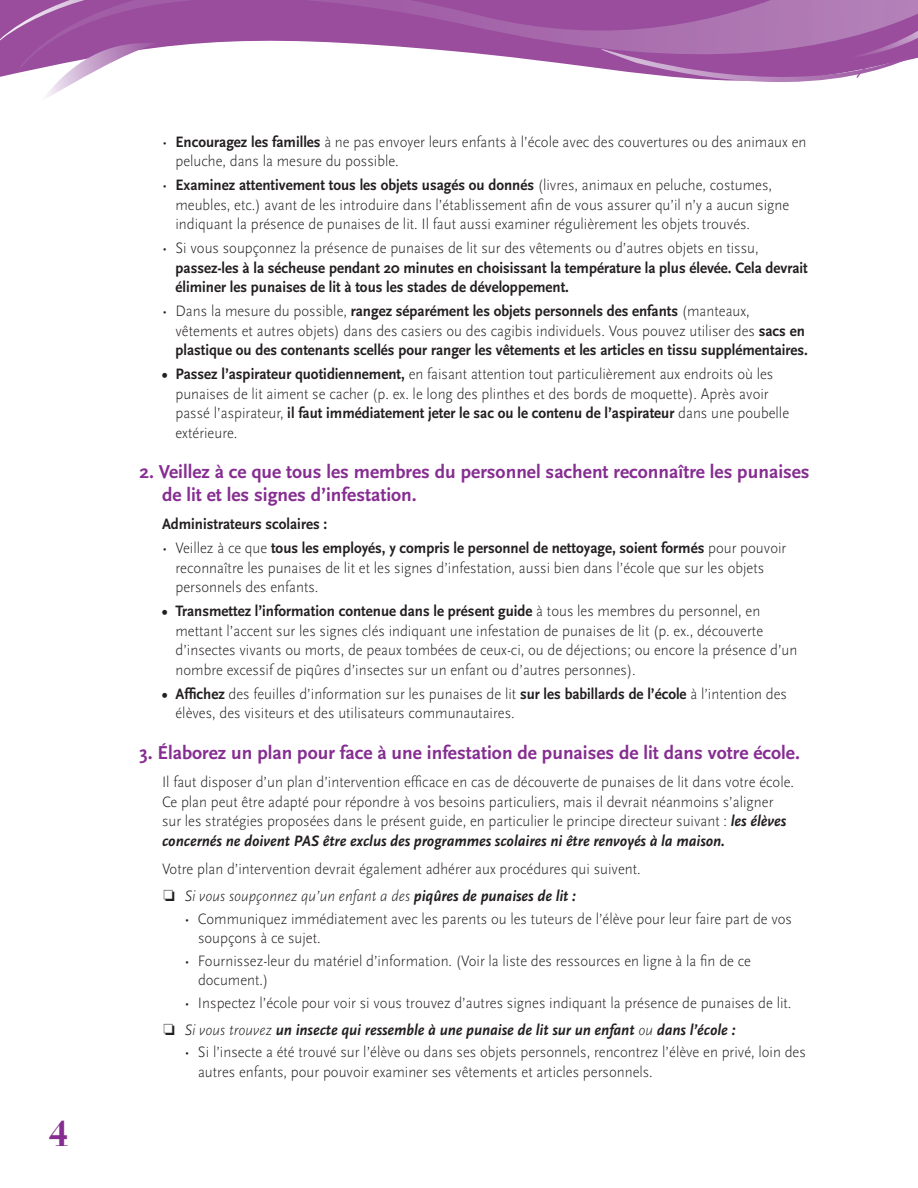
<style>
.page{position:relative;width:918px;height:1188px;background:#fff}
.page>*{position:absolute;margin:0;border:0;box-sizing:border-box;transform-origin:0 0}
.t1{font:700 36px "Bauer Bodoni";color:#862d91}
.sub_numbered{font:700 19.5px/22.5px "Scala Sans";color:#862d91}
.bullit{font:300 15.75px/19.5px "Scala Sans";color:#231f20;scale:.95 1}
.bullit-2{font:700 15.75px/19.5px "Scala Sans";color:#231f20;scale:.95 1}
.bullit_double{font:300 15.75px/19.5px "Scala Sans";color:#231f20;scale:.95 1}
.text{font:300 15.75px/19.5px "Scala Sans";color:#231f20;scale:.95 1}
.box_number_tabs{font:italic 700 15.75px "Scala Sans";color:#231f20;scale:.95 1}
.box_number_tabs-2{font:italic 300 15.75px "Scala Sans";color:#231f20;scale:.95 1}
.text-2{font:700 15.75px "Scala Sans";color:#231f20;scale:.95 1}
.s1{font-weight:700}
.s2{font-weight:300}
.s3{font-weight:700;font-style:italic}
</style>
<div class="page">
<svg style="left:0;top:0;width:82px;height:98px"></svg>
<svg style="left:687px;top:78px;width:171px;height:4px"></svg>
<svg style="left:20px;top:0;width:898px;height:78px"></svg>
<h1 class="t1" style="left:48px;top:1112px;width:22px">4</h1>
<p class="bullit" style="left:176px;top:132px;width:666px;text-indent:-14px">• <span class="s1">Encouragez les familles</span> à ne pas envoyer leurs enfants à l’école avec des couvertures ou des animaux en peluche, dans la mesure du possible.</p>
<p class="bullit" style="left:176px;top:176px;width:648px;text-indent:-14px">• <span class="s1">Examinez attentivement tous les objets usagés ou donnés</span> (livres, animaux en peluche, costumes, meubles, etc.) avant de les introduire dans l’établissement afin de vous assurer qu’il n’y a aucun signe indiquant la présence de punaises de lit. Il faut aussi examiner régulièrement les objets trouvés.</p>
<p class="bullit-2" style="left:176px;top:239px;width:667px;text-indent:-14px"><span class="s2">• Si vous soupçonnez la présence de punaises de lit sur des vêtements ou d’autres objets en tissu, </span>passez-les à la sécheuse pendant 20 minutes en choisissant la température la plus élevée. Cela devrait éliminer les punaises de lit à tous les stades de développement.</p>
<p class="bullit-2" style="left:176px;top:302px;width:667px;text-indent:-14px"><span class="s2">• Dans la mesure du possible,</span> rangez séparément les objets personnels des enfants <span class="s2">(manteaux, vêtements et autres objets) dans des casiers ou des cagibis individuels. Vous pouvez utiliser des</span> sacs en plastique ou des contenants scellés pour ranger les vêtements et les articles en tissu supplémentaires.</p>
<p class="bullit" style="left:176px;top:365px;width:647px;text-indent:-14px"><span class="s1">• Passez l’aspirateur quotidiennement,</span> en faisant attention tout particulièrement aux endroits où les punaises de lit aiment se cacher (p. ex. le long des plinthes et des bords de moquette). Après avoir passé l’aspirateur, <span class="s1">il faut immédiatement jeter le sac ou le contenu de l’aspirateur</span> dans une poubelle extérieure.</p>
<p class="sub_numbered" style="left:162px;top:461px;width:649px;text-indent:-22px">2. Veillez à ce que tous les membres du personnel sachent reconnaître les punaises de lit et les signes d’infestation.</p>
<p class="text-2" style="left:162px;top:516px;width:175px">Administrateurs scolaires :</p>
<p class="bullit" style="left:176px;top:539px;width:645px;text-indent:-14px">• Veillez à ce que <span class="s1">tous les employés, y compris le personnel de nettoyage, soient formés</span> pour pouvoir reconnaître les punaises de lit et les signes d’infestation, aussi bien dans l’école que sur les objets personnels des enfants.</p>
<p class="bullit" style="left:176px;top:602px;width:656px;text-indent:-14px"><span class="s1">• Transmettez l’information contenue dans le présent guide</span> à tous les membres du personnel, en mettant l’accent sur les signes clés indiquant une infestation de punaises de lit (p. ex., découverte d’insectes vivants ou morts, de peaux tombées de ceux-ci, ou de déjections; ou encore la présence d’un nombre excessif de piqûres d’insectes sur un enfant ou d’autres personnes).</p>
<p class="bullit" style="left:176px;top:684px;width:645px;text-indent:-14px"><span class="s1">• Affichez</span> des feuilles d’information sur les punaises de lit <span class="s1">sur les babillards de l’école</span> à l’intention des élèves, des visiteurs et des utilisateurs communautaires.</p>
<p class="sub_numbered" style="left:140px;top:742px;width:662px">3. Élaborez un plan pour face à une infestation de punaises de lit dans votre école.</p>
<p class="text" style="left:162px;top:773px;width:667px">Il faut disposer d’un plan d’intervention efficace en cas de découverte de punaises de lit dans votre école.<br>Ce plan peut être adapté pour répondre à vos besoins particuliers, mais il devrait néanmoins s’aligner sur les stratégies proposées dans le présent guide, en particulier le principe directeur suivant : <span class="s3">les élèves concernés ne doivent PAS être exclus des programmes scolaires ni être renvoyés à la maison.</span></p>
<p class="text" style="left:162px;top:860px;width:505px">Votre plan d’intervention devrait également adhérer aux procédures qui suivent.</p>
<p class="box_number_tabs-2" style="left:164px;top:888px;width:436px">❏ Si vous soupçonnez qu’un enfant a des <span class="s1">piqûres de punaises de lit :</span></p>
<p class="bullit_double" style="left:198px;top:909px;width:627px;text-indent:-14px">• Communiquez immédiatement avec les parents ou les tuteurs de l’élève pour leur faire part de vos soupçons à ce sujet.</p>
<p class="bullit_double" style="left:198px;top:951px;width:584px;text-indent:-14px">• Fournissez-leur du matériel d’information. (Voir la liste des ressources en ligne à la fin de ce document.)</p>
<p class="bullit_double" style="left:184px;top:993px;width:640px">• Inspectez l’école pour voir si vous trouvez d’autres signes indiquant la présence de punaises de lit.</p>
<p class="box_number_tabs" style="left:164px;top:1021px;width:604px">❏ <span class="s2">Si vous trouvez</span> un insecte qui ressemble à une punaise de lit sur un enfant <span class="s2">ou</span> dans l’école :</p>
<p class="bullit_double" style="left:198px;top:1043px;width:641px;text-indent:-14px">• Si l’insecte a été trouvé sur l’élève ou dans ses objets personnels, rencontrez l’élève en privé, loin des autres enfants, pour pouvoir examiner ses vêtements et articles personnels.</p>
</div>
